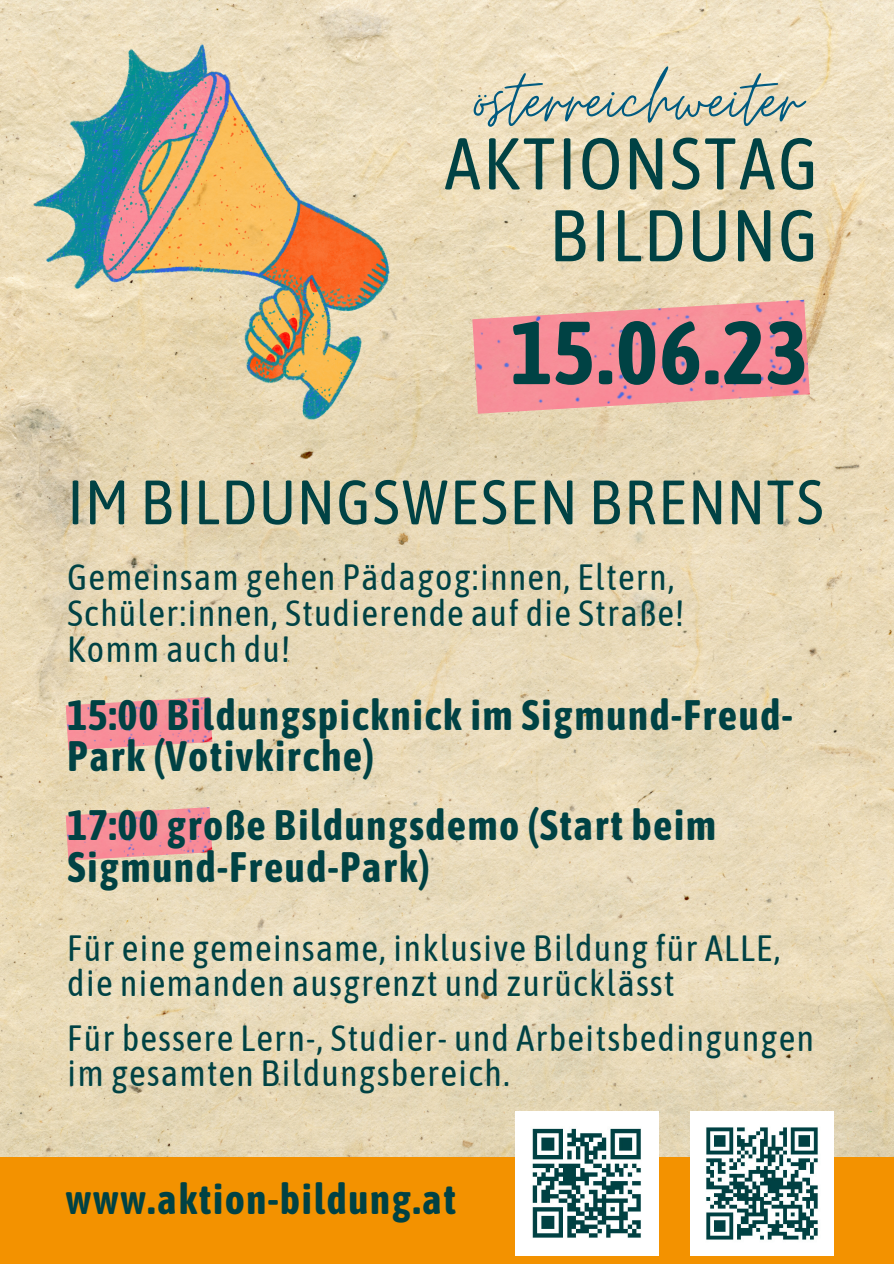
<style>
.page{position:relative;width:894px;height:1264px;background:#fff}
.page>*{position:absolute;margin:0;border:0;box-sizing:border-box;transform-origin:0 0}
.t1{font:700 89.1px "Asap Condensed";color:#004244}
.t2{font:84.9px "Moon Time";color:#005a80}
.t3{font:72.9px/71.8px "Asap Condensed";letter-spacing:.03em;color:#004244;text-align:right}
.t4{font:62.4px "Asap Condensed";letter-spacing:.03em;color:#004244}
.t5{font:700 42.45px/41.7px "Asap Condensed";letter-spacing:.03em;color:#004244}
.t6{font:36.45px/35.2px "Asap Condensed";letter-spacing:.03em;color:#004244}
</style>
<div class="page">
<img style="left:0;top:0;width:893px;height:1157px">
<img style="left:34px;top:45px;width:355px;height:375px">
<div style="left:0;top:1157px;width:893px;height:106px;background:#f39200"></div>
<img style="left:472px;top:300px;width:337px;height:114px">
<img style="left:66px;top:697px;width:146px;height:53px">
<img style="left:66px;top:807px;width:146px;height:53px">
<img style="left:515px;top:1111px;width:143px;height:143px">
<img style="left:690px;top:1111px;width:143px;height:143px">
<p class="t2" style="left:474px;top:48px;width:329px">österreichweiter</p>
<p class="t3" style="left:444px;top:127px;width:375px">AKTIONSTAG<br>BILDUNG</p>
<p class="t1" style="left:510px;top:301px;width:298px">15.06.23</p>
<p class="t4" style="left:67px;top:466px;width:757px">IM BILDUNGSWESEN BRENNTS</p>
<p class="t6" style="left:67px;top:558px;width:618px;line-height:36px">Gemeinsam gehen Pädagog:innen, Eltern,<br>Schüler:innen, Studierende auf die Straße!</p>
<p class="t6" style="left:67px;top:631px;width:224px">Komm auch du!</p>
<p class="t5" style="left:67px;top:693px;width:726px">15:00 Bildungspicknick im Sigmund-Freud-<br>Park (Votivkirche)</p>
<p class="t5" style="left:67px;top:803px;width:650px">17:00 große Bildungsdemo (Start beim<br>Sigmund-Freud-Park)</p>
<p class="t6" style="left:67px;top:929px;width:714px">Für eine gemeinsame, inklusive Bildung für ALLE, die niemanden ausgrenzt und zurücklässt</p>
<p class="t6" style="left:67px;top:1020px;width:748px">Für bessere Lern-, Studier- und Arbeitsbedingungen im gesamten Bildungsbereich.</p>
<p class="t5" style="left:65px;top:1177px;width:392px">www.aktion-bildung.at</p>
</div>
